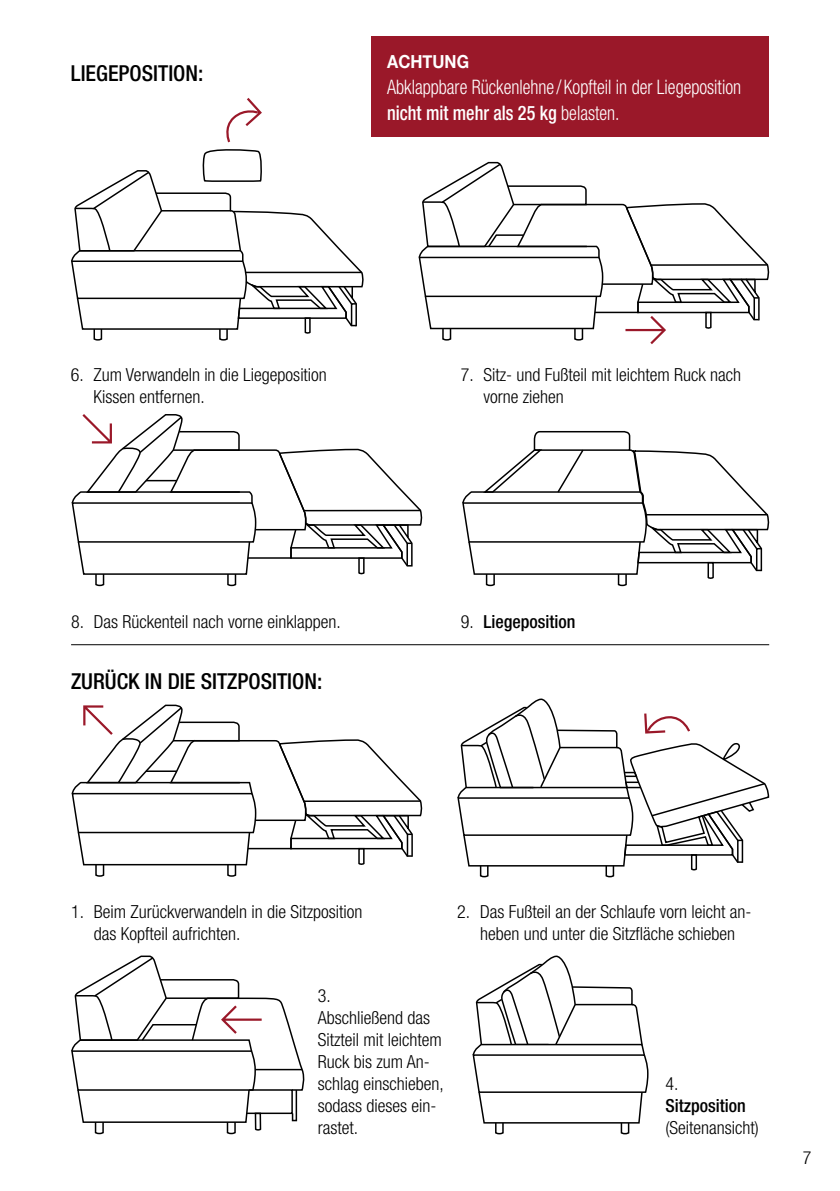
<style>
.page{position:relative;width:840px;height:1191px;background:#fff}
.page>*{position:absolute;margin:0;border:0;box-sizing:border-box;transform-origin:0 0}
.t1{font:500 condensed 22px "Helvetica Neue LT Std";color:#000}
.t2{font:300 condensed 20px/26px "Helvetica Neue LT Std";color:#fff;scale:.91 1}
.t3{font:300 condensed 18px/22px "Helvetica Neue LT Std";color:#000}
.t4{font:500 condensed 18px "Helvetica Neue LT Std";color:#000}
.t5{font:700 18px "Helvetica Neue";color:#fff;scale:.91 1}
.s1{font-weight:500}
.s2{font-weight:300}
</style>
<div class="page">
<svg style="left:472px;top:955px;width:177px;height:180px"></svg>
<svg style="left:71px;top:956px;width:234px;height:179px"></svg>
<hr style="left:71px;top:644px;width:697px;height:1px;background:#000">
<svg style="left:462px;top:430px;width:307px;height:157px"></svg>
<svg style="left:418px;top:162px;width:351px;height:182px"></svg>
<svg style="left:71px;top:98px;width:293px;height:243px"></svg>
<svg style="left:457px;top:698px;width:312px;height:180px"></svg>
<svg style="left:71px;top:705px;width:352px;height:172px"></svg>
<svg style="left:71px;top:414px;width:352px;height:173px"></svg>
<div style="left:371px;top:37px;width:397px;height:100px;background:#9a1829"></div>
<p class="t1" style="left:71px;top:60px;width:134px">LIEGEPOSITION:</p>
<p class="t5" style="left:387px;top:48px;width:91px">ACHTUNG</p>
<p class="t2" style="left:387px;top:74px;width:390px">Abklappbare Rückenlehne / Kopfteil in der Liegeposition <span class="s1">nicht mit mehr als 25 kg</span> belasten.</p>
<p class="t3" style="left:94px;top:364px;width:235px;text-indent:-23px">6. Zum Verwandeln in die Liegeposition<br>Kissen entfernen.</p>
<p class="t3" style="left:483px;top:364px;width:259px;text-indent:-23px">7. Sitz- und Fußteil mit leichtem Ruck nach vorne ziehen</p>
<p class="t3" style="left:71px;top:610px;width:271px">8. Das Rückenteil nach vorne einklappen.</p>
<p class="t1" style="left:71px;top:668px;width:252px">ZURÜCK IN DIE SITZPOSITION:</p>
<p class="t4" style="left:460px;top:610px;width:116px"><span class="s2">9.</span> Liegeposition</p>
<p class="t3" style="left:94px;top:900px;width:270px;text-indent:-23px">1. Beim Zurückverwandeln in die Sitzposition das Kopfteil aufrichten.</p>
<p class="t3" style="left:457px;top:901px;width:295px;text-align:center">2. Das Fußteil an der Schlaufe vorn leicht an&shy;heben und unter die Sitzfläche schieben</p>
<p class="t3" style="left:317px;top:984px;width:127px">3.<br>Abschließend das<br>Sitzteil mit leichtem<br>Ruck bis zum An&shy;schlag einschieben, sodass dieses ein&shy;rastet.</p>
<p class="t3" style="left:665px;top:1073px;width:14px">4.</p>
<p class="t4" style="left:665px;top:1095px;width:82px">Sitzposition</p>
<p class="t3" style="left:665px;top:1117px;width:95px">(Seitenansicht)</p>
<p class="t3" style="left:802px;top:1146px;width:10px">7</p>
</div>
